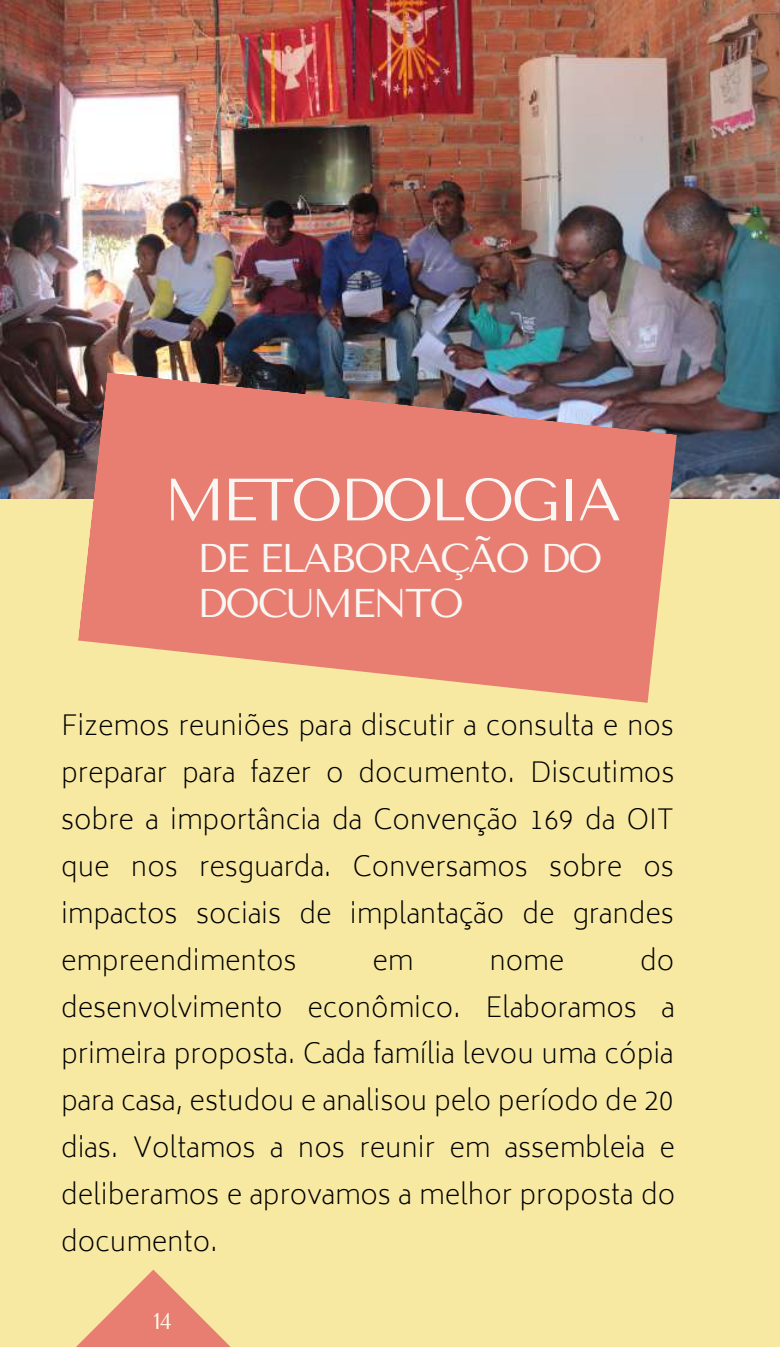
<style>
.page{position:relative;width:780px;height:1347px;background:#fff}
.page>*{position:absolute;margin:0;border:0;box-sizing:border-box;transform-origin:0 0}
.t1{font:59.5px "Tenor Sans";letter-spacing:-.055em;color:#f9f7f4}
.t2{font:40px/45px "Tenor Sans";letter-spacing:-.055em;color:#f9f7f4}
.t3{font:200 27px/47px "Biryani";color:#000;text-align:justify}
.t4{font:22.75px "Tenor Sans";color:#fffbe9}
</style>
<div class="page">
<div style="left:0;top:0;width:780px;height:1346px;background:#f8e9a2"></div>
<svg style="left:77px;top:1269px;width:153px;height:77px"></svg>
<img style="left:0;top:0;width:780px;height:498px">
<svg style="left:78px;top:372px;width:599px;height:330px;background:#db8575"></svg>
<h1 class="t1" style="left:164px;top:465px;width:459px">METODOLOGIA</h1>
<h2 class="t2" style="left:197px;top:536px;width:407px">DE ELABORAÇÃO DO<br>DOCUMENTO</h2>
<p class="t3" style="left:61px;top:702px;width:615px">Fizemos reuniões para discutir a consulta e nos preparar para fazer o documento. Discutimos sobre a importância da Convenção 169 da OIT que nos resguarda. Conversamos sobre os impactos sociais de implantação de grandes empreendimentos</p>
<p class="t3" style="left:61px;top:936px;width:616px;text-indent:579px">do desenvolvimento econômico. Elaboramos a primeira proposta. Cada família levou uma cópia para casa, estudou e analisou pelo período de 20 dias. Voltamos a nos reunir em assembleia e deliberamos e aprovamos a melhor proposta do documento.</p>
<p class="t3" style="left:373px;top:936px;width:42px">em</p>
<p class="t3" style="left:489px;top:936px;width:76px">nome</p>
<p class="t4" style="left:153px;top:1308px;width:20px">14</p>
</div>
